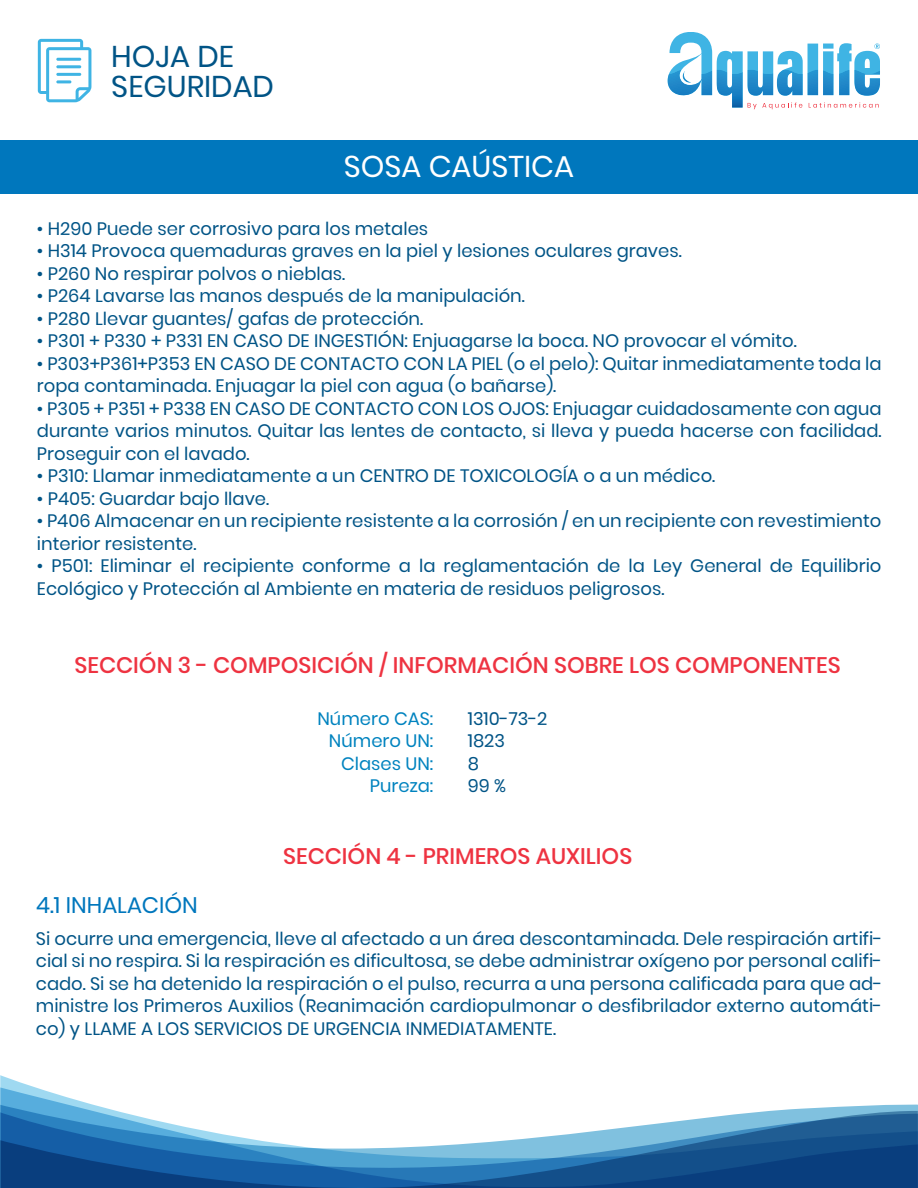
<style>
.page{position:relative;width:918px;height:1188px;background:#fff}
.page>*{position:absolute;margin:0;border:0;box-sizing:border-box;transform-origin:0 0}
.t1{font:30px/30px "Poppins";color:#015486}
.t2{font:30px "Poppins";color:#fff}
.t3{font:500 22.5px "Poppins";color:#ee3341}
.t4{font:22.5px "Poppins";color:#0077bd}
.t5{font:18px/22.5px "Poppins";color:#015486}
.t6{font:18px/22.5px "Poppins";color:#0083bf;text-align:right}
</style>
<div class="page">
<svg style="left:0;top:1087px;width:918px;height:18px"></svg>
<svg style="left:0;top:1105px;width:918px;height:6px"></svg>
<svg style="left:0;top:1111px;width:918px;height:77px"></svg>
<div style="left:0;top:140px;width:918px;height:54px;background:#0077bd"></div>
<svg style="left:38px;top:39px;width:53px;height:63px"></svg>
<svg style="left:667px;top:32px;width:213px;height:77px"></svg>
<h1 class="t1" style="left:111px;top:41px;width:164px">HOJA DE<br>SEGURIDAD</h1>
<h1 class="t2" style="left:344px;top:147px;width:232px">SOSA CAÚSTICA</h1>
<p class="t5" style="left:37px;top:217px;width:846px">ï H290 Puede ser corrosivo para los metales<br>ï H314 Provoca quemaduras graves en la piel y lesiones oculares graves.<br>ï P260 No respirar polvos o nieblas.<br>ï P264 Lavarse las manos después de la manipulación.<br>ï P280 Llevar guantes/ gafas de protección.<br>ï P301 + P330 + P331 EN CASO DE INGESTIÓN: Enjuagarse la boca. NO provocar el vómito.<br>ï P303+P361+P353 EN CASO DE CONTACTO CON LA PIEL (o el pelo): Quitar inmediatamente toda la ropa contaminada. Enjuagar la piel con agua (o bañarse).<br>ï P305 + P351 + P338 EN CASO DE CONTACTO CON LOS OJOS: Enjuagar cuidadosamente con agua durante varios minutos. Quitar las lentes de contacto, si lleva y pueda hacerse con facilidad.<br>Proseguir con el lavado.<br>ï P310: Llamar inmediatamente a un CENTRO DE TOXICOLOGÍA o a un médico.<br>ï P405: Guardar bajo llave.<br>ï P406 Almacenar en un recipiente resistente a la corrosión / en un recipiente con revestimiento interior resistente.<br>ï P501: Eliminar el recipiente conforme a la reglamentación de la Ley General de Equilibrio Ecológico y Protección al Ambiente en materia de residuos peligrosos.</p>
<p class="t3" style="left:74px;top:652px;width:768px">SECCIÓN 3 - COMPOSICIÓN / INFORMACIÓN SOBRE LOS COMPONENTES</p>
<p class="t6" style="left:317px;top:707px;width:117px">Número CAS:<br>Número UN:<br>Clases UN:<br>Pureza:</p>
<p class="t5" style="left:468px;top:707px;width:81px">1310-73-2<br>1823<br>8<br>99 %</p>
<p class="t4" style="left:36px;top:890px;width:163px">4.1 INHALACIÓN</p>
<p class="t3" style="left:283px;top:842px;width:351px">SECCIÓN 4 - PRIMEROS AUXILIOS</p>
<p class="t5" style="left:36px;top:927px;width:848px;text-align:justify">Si ocurre una emergencia, lleve al afectado a un área descontaminada. Dele respiración artifi&shy;cial si no respira. Si la respiración es dificultosa, se debe administrar oxígeno por personal califi&shy;cado. Si se ha detenido la respiración o el pulso, recurra a una persona calificada para que ad&shy;ministre los Primeros Auxilios (Reanimación cardiopulmonar o desfibrilador externo automáti&shy;co) y LLAME A LOS SERVICIOS DE URGENCIA INMEDIATAMENTE.</p>
</div>
